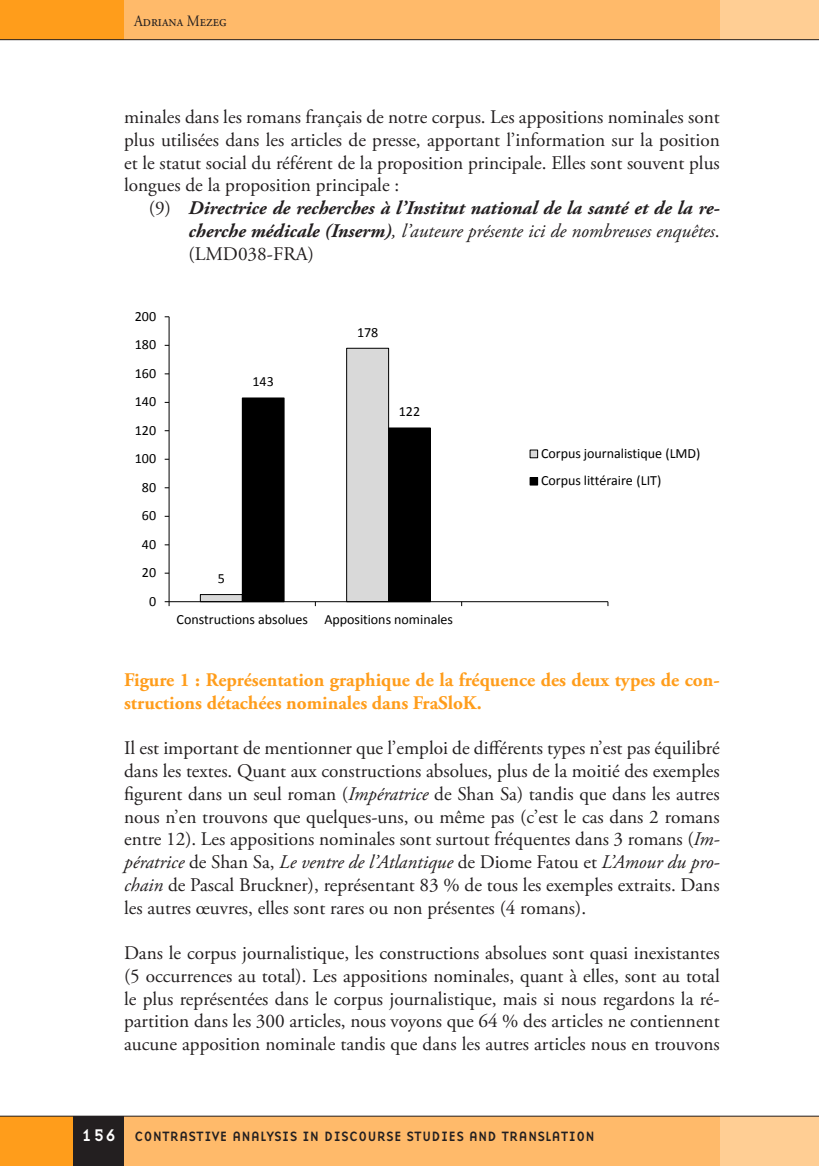
<style>
.page{position:relative;width:819px;height:1166px;background:#fff}
.page>*{position:absolute;margin:0;border:0;box-sizing:border-box;transform-origin:0 0}
.t1{font:19.25px/22.8px "Adobe Garamond Pro";color:#231f20;text-align:justify}
.t2{font:italic 700 19.25px/22.8px "Adobe Garamond Pro";color:#231f20;text-align:justify}
.t3{font:700 19.25px/22.4px "Adobe Garamond Pro";color:#ff9d1b}
.t4{font:17.5px "Base Nine";color:#fff}
.t5{font:15.75px "Adobe Garamond Pro";color:#231f20;scale:.9 1}
.t6{font:14px/27.5px "Calibri";color:#000}
.t7{font:14px "Base Nine";color:#231f20}
.s1{font-weight:400;font-style:normal}
.s2{font-weight:400}
.s3{font-style:italic}
</style>
<div class="page">
<div style="left:124px;top:1116px;width:620px;height:50px;background:#ffba6a"></div>
<div style="left:719px;top:1116px;width:99px;height:50px;background:#ffce94"></div>
<div style="left:122px;top:0;width:597px;height:40px;background:#ffba6a"></div>
<div style="left:719px;top:0;width:99px;height:40px;background:#ffce94"></div>
<div style="left:0;top:1116px;width:74px;height:50px;background:#ff9d1b"></div>
<div style="left:74px;top:1116px;width:50px;height:50px;background:#231f20"></div>
<div style="left:0;top:0;width:124px;height:40px;background:#ff9d1b"></div>
<hr style="left:0;top:39px;width:818px;height:1px;background:#231f20">
<hr style="left:0;top:1116px;width:818px;height:1px;background:#231f20">
<div style="left:200px;top:594px;width:42px;height:8px;background:#d9d9d9"></div>
<div style="left:200px;top:594px;width:42px;height:8px;border:1px solid #000"></div>
<div style="left:346px;top:348px;width:42px;height:254px;background:#d9d9d9"></div>
<div style="left:346px;top:348px;width:43px;height:254px;border:1px solid #000"></div>
<div style="left:242px;top:398px;width:42px;height:204px;background:#000"></div>
<div style="left:388px;top:428px;width:42px;height:174px;background:#000"></div>
<hr style="left:169px;top:317px;width:1px;height:285px;background:#000">
<hr style="left:169px;top:601px;width:439px;height:1px;background:#000">
<svg style="left:165px;top:601px;width:5px;height:5px"></svg>
<div style="left:530px;top:450px;width:8px;height:8px;background:#d9d9d9"></div>
<div style="left:530px;top:450px;width:8px;height:8px;border:1px solid #000"></div>
<div style="left:530px;top:477px;width:8px;height:8px;background:#000"></div>
<p class="t5" style="left:134px;top:11px;width:104px">Adriana Mezeg</p>
<p class="t1" style="left:124px;top:106px;width:597px">minales dans les romans français de notre corpus. Les appositions nominales sont plus utilisées dans les articles de presse, apportant l’information sur la position et le statut social du référent de la proposition principale. Elles sont souvent plus longues de la proposition principale :</p>
<p class="t2" style="left:188px;top:197px;width:532px;text-indent:-40px"><span class="s1">(9)</span> Directrice de recherches à l’Institut national de la santé et de la re&shy;cherche médicale (Inserm)<span class="s2">, l’auteure présente ici de nombreuses enquêtes</span><span class="s1">. (LMD038-FRA)</span></p>
<p class="t6" style="left:135px;top:302px;width:23px">200</p>
<p class="t6" style="left:135px;top:331px;width:23px">180</p>
<p class="t6" style="left:135px;top:359px;width:23px">160</p>
<p class="t6" style="left:135px;top:388px;width:23px">140</p>
<p class="t6" style="left:135px;top:416px;width:23px">120</p>
<p class="t6" style="left:135px;top:445px;width:23px">100</p>
<p class="t6" style="left:142px;top:473px;width:16px">80</p>
<p class="t6" style="left:142px;top:502px;width:16px">60</p>
<p class="t6" style="left:142px;top:530px;width:16px">40</p>
<p class="t6" style="left:142px;top:559px;width:16px">20</p>
<p class="t6" style="left:149px;top:587px;width:9px">0</p>
<p class="t6" style="left:252px;top:368px;width:23px">143</p>
<p class="t6" style="left:218px;top:565px;width:9px">5</p>
<p class="t6" style="left:357px;top:318px;width:23px">178</p>
<p class="t6" style="left:399px;top:398px;width:23px">122</p>
<p class="t6" style="left:176px;top:605px;width:278px">Constructions absolues Appositions nominales</p>
<p class="t6" style="left:541px;top:440px;width:161px">Corpus journalistique (LMD)<br>Corpus littéraire (LIT)</p>
<p class="t3" style="left:124px;top:669px;width:597px">Figure 1 : Représentation graphique de la fréquence des deux types de con&shy;structions détachées nominales dans FraSloK.</p>
<p class="t1" style="left:124px;top:737px;width:597px">Il est important de mentionner que l’emploi de différents types n’est pas équilibré dans les textes. Quant aux constructions absolues, plus de la moitié des exemples figurent dans un seul roman (<span class="s3">Impératrice</span> de Shan Sa) tandis que dans les autres nous n’en trouvons que quelques-uns, ou même pas (c’est le cas dans 2 romans entre 12). Les appositions nominales sont surtout fréquentes dans 3 romans (<span class="s3">Im&shy;pératrice</span> de Shan Sa, <span class="s3">Le ventre de l’Atlantique</span> de Diome Fatou et <span class="s3">L’Amour du pro&shy;chain</span> de Pascal Bruckner), représentant 83 % de tous les exemples extraits. Dans les autres œuvres, elles sont rares ou non présentes (4 romans).</p>
<p class="t1" style="left:124px;top:942px;width:597px">Dans le corpus journalistique, les constructions absolues sont quasi inexistantes (5 occurrences au total). Les appositions nominales, quant à elles, sont au total le plus représentées dans le corpus journalistique, mais si nous regardons la ré&shy;partition dans les 300 articles, nous voyons que 64 % des articles ne contiennent aucune apposition nominale tandis que dans les autres articles nous en trouvons</p>
<p class="t4" style="left:81px;top:1123px;width:37px">156</p>
<p class="t7" style="left:134px;top:1126px;width:462px">CONTRASTIVE ANALYSIS IN DISCOURSE STUDIES AND TRANSLATION</p>
</div>
